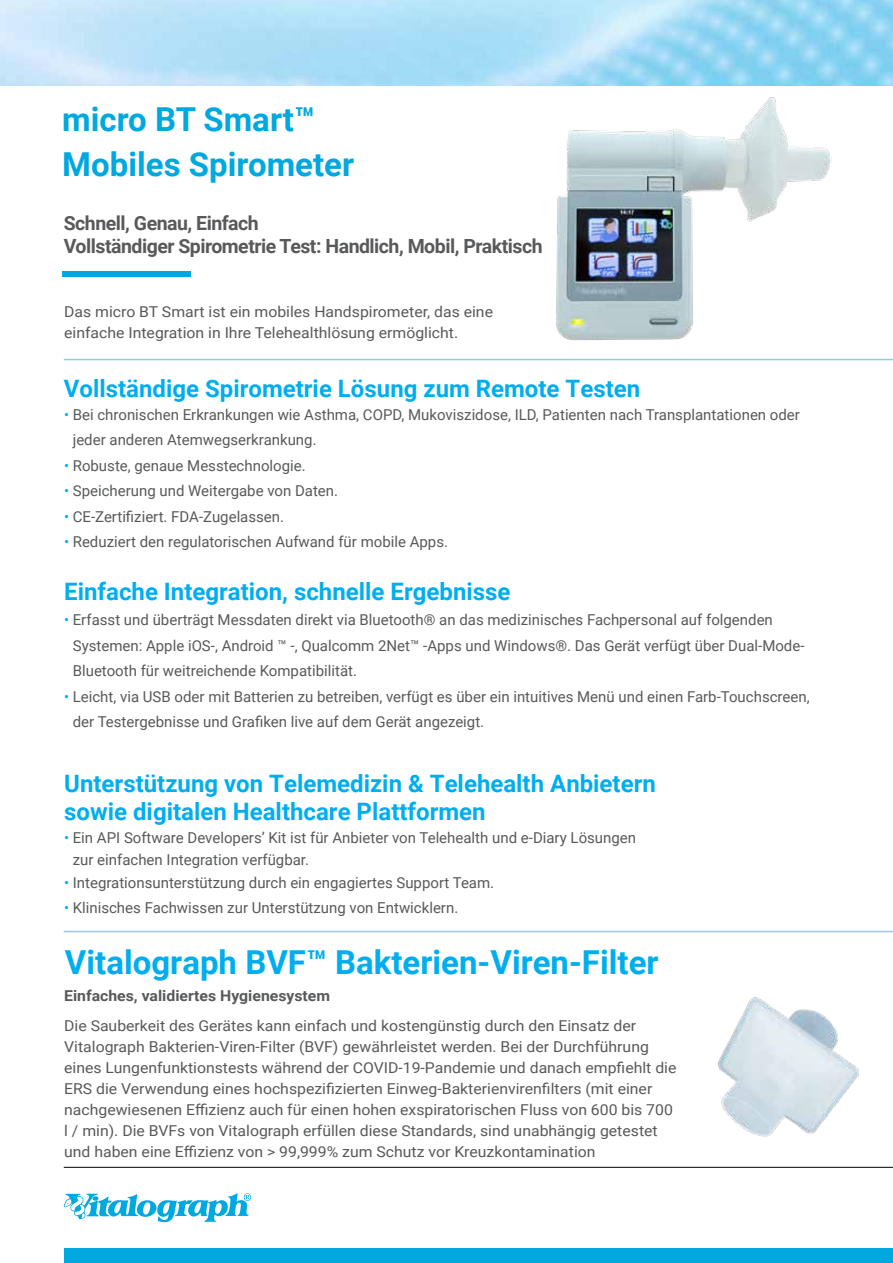
<style>
.page{position:relative;width:893px;height:1263px;background:#fff}
.page>*{position:absolute;margin:0;border:0;box-sizing:border-box;transform-origin:0 0}
.t1{font:700 33px "Roboto";color:#00aeef}
.t2{font:700 33px/45px "Roboto";color:#00a8e0}
.t3{font:700 24px/28.8px "Roboto";color:#00aeef}
.t4{font:700 19.5px/23.5px "Roboto";letter-spacing:-.025em;color:#58595b}
.t5{font:15px/25.5px "Roboto";color:#58595b}
.t6{font:15px/21px "Roboto";color:#58595b;scale:1.05 1}
.t7{font:700 15px "Roboto";color:#58595b;scale:1.05 1}
.s1{color:#00aeef}
</style>
<div class="page">
<hr style="left:64px;top:1167px;width:829px;height:1px;background:#000">
<svg style="left:64px;top:1193px;width:187px;height:29px"></svg>
<div style="left:64px;top:1248px;width:829px;height:15px;background:#00a8e0"></div>
<img style="left:718px;top:997px;width:140px;height:140px">
<hr style="left:64px;top:359px;width:829px;height:1px;background:#00a8e0">
<div style="left:62px;top:271px;width:129px;height:5px;background:#00a8e0"></div>
<img style="left:556px;top:97px;width:276px;height:244px">
<hr style="left:64px;top:931px;width:829px;height:1px;background:#00a8e0">
<h1 class="t2" style="left:62px;top:95px;width:293px">micro BT Smart™<br>Mobiles Spirometer</h1>
<h3 class="t4" style="left:64px;top:210px;width:480px">Schnell, Genau, Einfach<br>Vollständiger Spirometrie Test: Handlich, Mobil, Praktisch</h3>
<p class="t6" style="left:64px;top:300px;width:410px">Das micro BT Smart ist ein mobiles Handspirometer, das eine einfache Integration in Ihre Telehealthlösung ermöglicht.</p>
<h2 class="t3" style="left:64px;top:373px;width:578px">Vollständige Spirometrie Lösung zum Remote Testen</h2>
<p class="t5" style="left:73px;top:401px;width:729px;text-indent:-9px"><span class="s1">•</span> Bei chronischen Erkrankungen wie Asthma, COPD, Mukoviszidose, ILD, Patienten nach Transplantationen oder jeder anderen Atemwegserkrankung.</p>
<p class="t5" style="left:64px;top:452px;width:243px"><span class="s1">•</span> Robuste, genaue Messtechnologie.</p>
<p class="t5" style="left:64px;top:478px;width:275px"><span class="s1">•</span> Speicherung und Weitergabe von Daten.</p>
<p class="t5" style="left:64px;top:503px;width:221px"><span class="s1">•</span> CE-Zertifiziert. FDA-Zugelassen.</p>
<p class="t5" style="left:64px;top:529px;width:385px"><span class="s1">•</span> Reduziert den regulatorischen Aufwand für mobile Apps.</p>
<h2 class="t3" style="left:64px;top:576px;width:448px">Einfache Integration, schnelle Ergebnisse</h2>
<p class="t5" style="left:73px;top:607px;width:733px;text-indent:-9px"><span class="s1">•</span> Erfasst und überträgt Messdaten direkt via Bluetooth® an das medizinisches Fachpersonal auf folgenden<br>Systemen: Apple iOS-, Android ™ -, Qualcomm 2Net™ -Apps und Windows®. Das Gerät verfügt über Dual-Mode-<br>Bluetooth für weitreichende Kompatibilität.</p>
<p class="t5" style="left:73px;top:683px;width:738px;text-indent:-9px"><span class="s1">•</span> Leicht, via USB oder mit Batterien zu betreiben, verfügt es über ein intuitives Menü und einen Farb-Touchscreen, der Testergebnisse und Grafiken live auf dem Gerät angezeigt.</p>
<h2 class="t3" style="left:64px;top:768px;width:593px">Unterstützung von Telemedizin &amp; Telehealth Anbietern sowie digitalen Healthcare Plattformen</h2>
<p class="t5" style="left:73px;top:826px;width:565px;line-height:22.5px;text-indent:-9px"><span class="s1">•</span> Ein API Software Developers’ Kit ist für Anbieter von Telehealth und e-Diary Lösungen zur einfachen Integration verfügbar.</p>
<p class="t5" style="left:64px;top:869px;width:431px"><span class="s1">•</span> Integrationsunterstützung durch ein engagiertes Support Team.</p>
<p class="t5" style="left:64px;top:895px;width:395px"><span class="s1">•</span> Klinisches Fachwissen zur Unterstützung von Entwicklern.</p>
<h1 class="t1" style="left:65px;top:939px;width:595px">Vitalograph BVF™ Bakterien-Viren-Filter</h1>
<p class="t7" style="left:64px;top:985px;width:255px">Einfaches, validiertes Hygienesystem</p>
<p class="t6" style="left:64px;top:1014px;width:585px">Die Sauberkeit des Gerätes kann einfach und kostengünstig durch den Einsatz der Vitalograph Bakterien-Viren-Filter (BVF) gewährleistet werden. Bei der Durchführung eines Lungenfunktionstests während der COVID-19-Pandemie und danach empfiehlt die ERS die Verwendung eines hochspezifizierten Einweg-Bakterienvirenfilters (mit einer nachgewiesenen Effizienz auch für einen hohen exspiratorischen Fluss von 600 bis 700 l / min). Die BVFs von Vitalograph erfüllen diese Standards, sind unabhängig getestet und haben eine Effizienz von &gt; 99,999% zum Schutz vor Kreuzkontamination</p>
</div>
